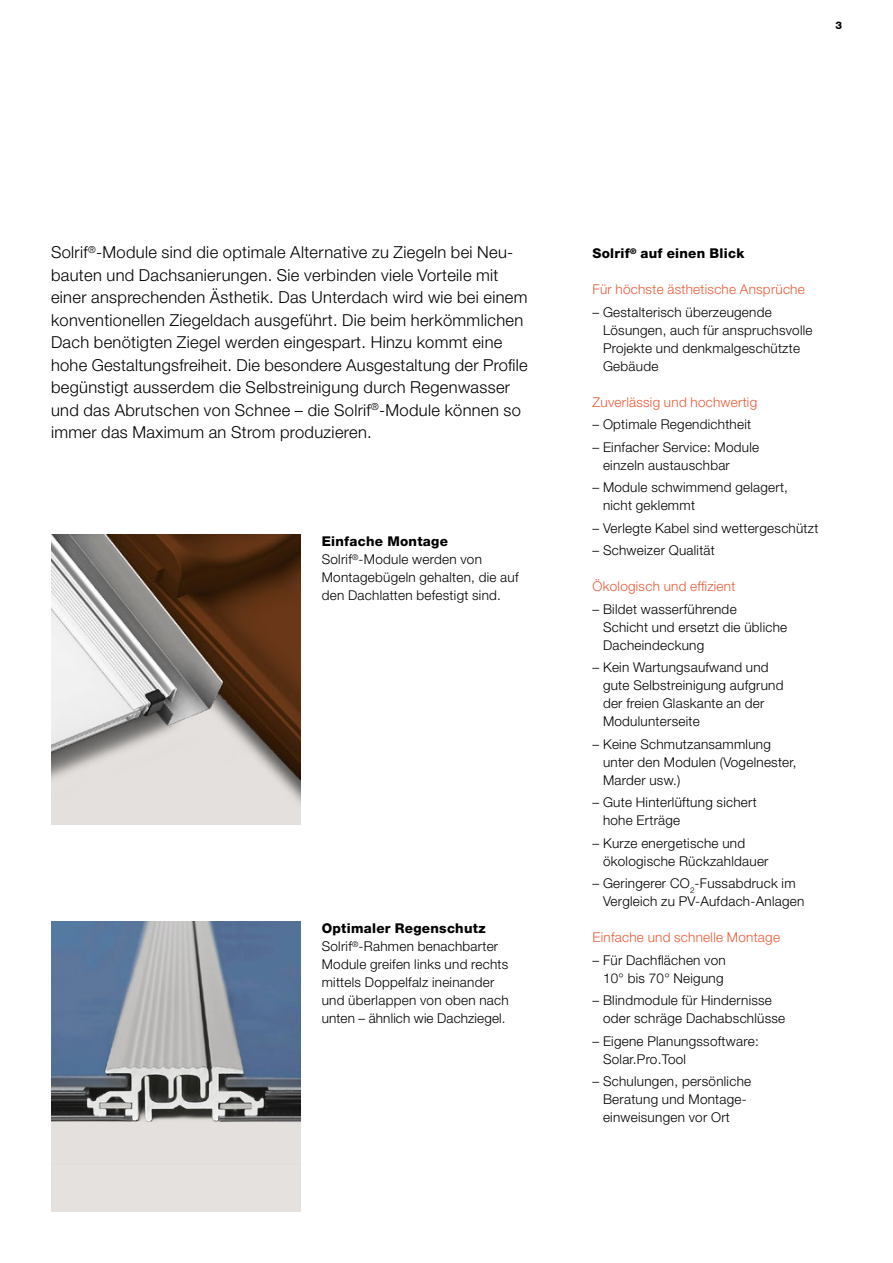
<style>
.page{position:relative;width:893px;height:1263px;background:#fff}
.page>*{position:absolute;margin:0;border:0;box-sizing:border-box;transform-origin:0 0}
.H45_11_15_20_Basis{font:300 16.5px/22.5px "Helvetica Neue LT Std";letter-spacing:.02em;color:#000}
.H45_9_12_20{font:300 13.5px/18px "Helvetica Neue LT Std";letter-spacing:.02em;color:#000}
.H45_9_12_20-2{font:300 13.5px "Helvetica Neue LT Std";letter-spacing:.02em;color:#ea5b38}
.H85_9_12_20{font:800 13.5px "Helvetica Neue LT Std";letter-spacing:.02em;color:#000}
.H45_9_12_20-3{font:800 13.5px "Helvetica Neue LT Std";letter-spacing:.02em;color:#000}
.H85_7_9_20{font:800 13.5px "Helvetica Neue LT Std";letter-spacing:.02em;color:#000}
.H85_7_9_20-2{font:800 10.5px "Helvetica Neue LT Std";color:#000}
</style>
<div class="page">
<div style="left:51px;top:922px;width:249px;height:290px;background:#e5e1de"></div>
<img style="left:51px;top:922px;width:249px;height:200px">
<img style="left:51px;top:535px;width:249px;height:290px">
<p class="H85_7_9_20-2" style="left:835px;top:19px;width:8px">3</p>
<p class="H45_11_15_20_Basis" style="left:51px;top:241px;width:478px">Solrif<sup>®</sup>-Module sind die optimale Alternative zu Ziegeln bei Neu&shy;bauten und Dachsanierungen. Sie verbinden viele Vorteile mit einer ansprechenden Ästhetik. Das Unterdach wird wie bei einem konventionellen Ziegeldach ausgeführt. Die beim herkömmlichen Dach benötigten Ziegel werden eingespart. Hinzu kommt eine hohe Gestaltungsfreiheit. Die besondere Ausgestaltung der Profile begünstigt ausserdem die Selbstreinigung durch Regenwasser und das Abrutschen von Schnee – die Solrif<sup>®</sup>-Module können so immer das Maximum an Strom produzieren.</p>
<p class="H85_7_9_20" style="left:322px;top:533px;width:128px">Einfache Montage</p>
<p class="H45_9_12_20" style="left:322px;top:550px;width:198px">Solrif<sup>®</sup>-Module werden von<br>Montagebügeln gehalten, die auf den Dachlatten befestigt sind.</p>
<p class="H45_9_12_20-3" style="left:322px;top:920px;width:165px">Optimaler Regenschutz</p>
<p class="H45_9_12_20" style="left:322px;top:937px;width:188px">Solrif<sup>®</sup>-Rahmen benachbarter<br>Module greifen links und rechts mittels Doppelfalz ineinander und überlappen von oben nach unten – ähnlich wie Dachziegel.</p>
<p class="H85_9_12_20" style="left:592px;top:245px;width:153px">Solrif<sup>®</sup> auf einen Blick</p>
<p class="H45_9_12_20-2" style="left:592px;top:281px;width:214px">Für höchste ästhetische Ansprüche</p>
<p class="H45_9_12_20" style="left:603px;top:302px;width:211px;text-indent:-11px">– Gestalterisch überzeugende<br>Lösungen, auch für anspruchsvolle<br>Projekte und denkmalgeschützte<br>Gebäude</p>
<p class="H45_9_12_20-2" style="left:592px;top:393px;width:166px">Zuverlässig und hochwertig</p>
<p class="H45_9_12_20" style="left:592px;top:415px;width:160px">– Optimale Regendichtheit</p>
<p class="H45_9_12_20" style="left:603px;top:437px;width:158px;text-indent:-11px">– Einfacher Service: Module einzeln austauschbar</p>
<p class="H45_9_12_20" style="left:603px;top:478px;width:187px;text-indent:-11px">– Module schwimmend gelagert, nicht geklemmt</p>
<p class="H45_9_12_20" style="left:592px;top:518px;width:227px">– Verlegte Kabel sind wettergeschützt</p>
<p class="H45_9_12_20" style="left:592px;top:541px;width:124px">– Schweizer Qualität</p>
<p class="H45_9_12_20-2" style="left:592px;top:578px;width:144px">Ökologisch und effizient</p>
<p class="H45_9_12_20" style="left:603px;top:599px;width:186px;text-indent:-11px">– Bildet wasserführende<br>Schicht und ersetzt die übliche<br>Dacheindeckung</p>
<p class="H45_9_12_20" style="left:603px;top:658px;width:182px;text-indent:-11px">– Kein Wartungsaufwand und gute Selbstreinigung aufgrund der freien Glaskante an der<br>Modulunterseite</p>
<p class="H45_9_12_20" style="left:603px;top:734px;width:195px;text-indent:-11px">– Keine Schmutzansammlung unter den Modulen (Vogelnester,<br>Marder usw.)</p>
<p class="H45_9_12_20" style="left:603px;top:793px;width:155px;text-indent:-11px">– Gute Hinterlüftung sichert hohe Erträge</p>
<p class="H45_9_12_20" style="left:603px;top:833px;width:167px;text-indent:-11px">– Kurze energetische und ökologische Rückzahldauer</p>
<p class="H45_9_12_20" style="left:603px;top:874px;width:203px;text-indent:-11px">– Geringerer CO<sub>2</sub>-Fussabdruck im<br>Vergleich zu PV-Aufdach-Anlagen</p>
<p class="H45_9_12_20-2" style="left:592px;top:929px;width:189px">Einfache und schnelle Montage</p>
<p class="H45_9_12_20" style="left:592px;top:950px;width:135px;text-align:right">– Für Dachflächen von<br>10° bis 70° Neigung</p>
<p class="H45_9_12_20" style="left:603px;top:991px;width:184px;text-indent:-11px">– Blindmodule für Hindernisse oder schräge Dachabschlüsse</p>
<p class="H45_9_12_20" style="left:603px;top:1031px;width:157px;text-indent:-11px">– Eigene Planungssoftware:<br>Solar.Pro.Tool</p>
<p class="H45_9_12_20" style="left:603px;top:1072px;width:150px;text-indent:-11px">– Schulungen, persönliche<br>Beratung und Montage&shy;einweisungen vor Ort</p>
</div>
